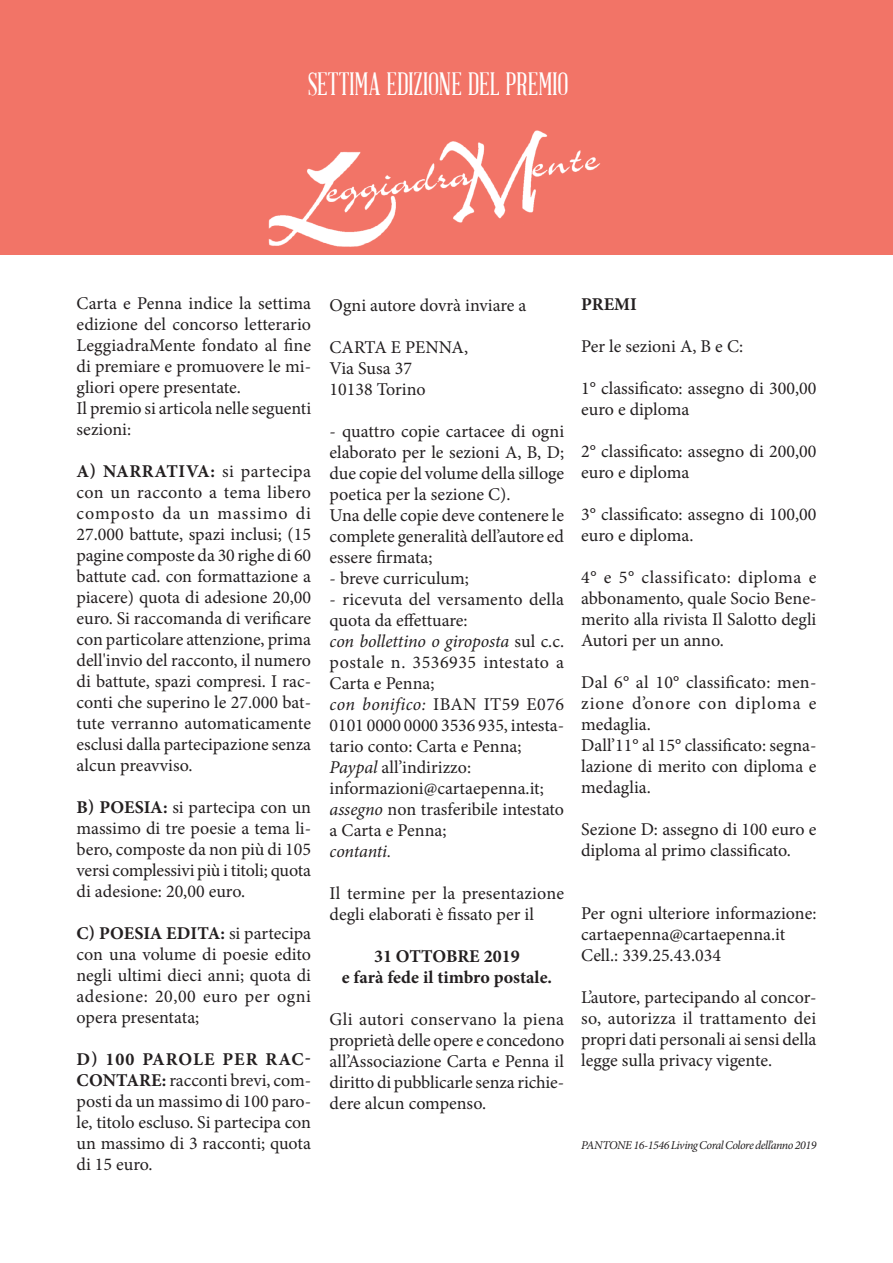
<style>
.page{position:relative;width:893px;height:1263px;background:#fff}
.page>*{position:absolute;margin:0;border:0;box-sizing:border-box;transform-origin:0 0}
.t1{font:31.5px "Abraham Lincoln";color:#fff}
.t2{font:18px/21px "Minion Pro";color:#231f20}
.t3{font:700 18px/21px "Minion Pro";color:#231f20;text-align:center}
.t4{font:italic 18px "Minion Pro";letter-spacing:-.01em;color:#231f20}
.t5{font:italic 12px "Minion Pro";letter-spacing:-.035em;color:#231f20}
.s1{font-weight:700}
.s2{font-style:italic}
</style>
<div class="page">
<div style="left:0;top:0;width:893px;height:254px;background:#f27467"></div>
<img style="left:268px;top:130px;width:333px;height:117px">
<h1 class="t1" style="left:308px;top:67px;width:262px">SETTIMA EDIZIONE DEL PREMIO</h1>
<p class="t2" style="left:77px;top:293px;width:236px">Carta e Penna indice la settima edizione del concorso letterario<br>LeggiadraMente fondato al fine di premiare e promuovere le mi&shy;gliori opere presentate.<br>Il premio si articola nelle seguenti sezioni:</p>
<p class="t2" style="left:77px;top:461px;width:236px;text-align:justify"><span class="s1">A) NARRATIVA:</span> si partecipa con un racconto a tema libero composto da un massimo di 27.000 battute, spazi inclusi; (15 pagine composte da 30 righe di 60 battute cad. con formattazione a piacere) quota di adesione 20,00 euro. Si raccomanda di verificare con particolare attenzione, prima dell'invio del racconto, il numero di battute, spazi compresi. I rac&shy;conti che superino le 27.000 bat&shy;tute verranno automaticamente esclusi dalla partecipazione senza alcun preavviso.</p>
<p class="t2" style="left:77px;top:797px;width:236px;text-align:justify"><span class="s1">B) POESIA:</span> si partecipa con un massimo di tre poesie a tema li&shy;bero, composte da non più di 105 versi complessivi più i titoli; quota di adesione: 20,00 euro.</p>
<p class="t2" style="left:77px;top:923px;width:236px;text-align:justify"><span class="s1">C) POESIA EDITA:</span> si partecipa con una volume di poesie edito negli ultimi dieci anni; quota di adesione: 20,00 euro per ogni opera presentata;</p>
<p class="t2" style="left:77px;top:1049px;width:236px;text-align:justify"><span class="s1">D) 100 PAROLE PER RAC-CONTARE:</span> racconti brevi, com&shy;posti da un massimo di 100 paro&shy;le, titolo escluso. Si partecipa con un massimo di 3 racconti; quota di 15 euro.</p>
<p class="t2" style="left:330px;top:295px;width:198px">Ogni autore dovrà inviare a</p>
<p class="t2" style="left:330px;top:337px;width:140px">CARTA E PENNA,<br>Via Susa 37<br>10138 Torino</p>
<p class="t2" style="left:330px;top:421px;width:236px">- quattro copie cartacee di ogni elaborato per le sezioni A, B, D; due copie del volume della silloge poetica per la sezione C).<br>Una delle copie deve contenere le complete generalità dell’autore ed essere firmata;</p>
<p class="t2" style="left:330px;top:568px;width:141px">- breve curriculum;</p>
<p class="t2" style="left:330px;top:589px;width:236px">- ricevuta del versamento della quota da effettuare:<br><span class="s2">con bollettino o giroposta</span> sul c.c. postale n. 3536935 intestato a<br>Carta e Penna;<br><span class="s2">con bonifico:</span> IBAN IT59 E076<br>0101 0000 0000 3536 935, intesta&shy;tario conto: Carta e Penna;<br><span class="s2">Paypal</span> all’indirizzo: informazioni@cartaepenna.it; <span class="s2">assegno</span> non trasferibile intestato a Carta e Penna;</p>
<p class="t4" style="left:330px;top:839px;width:63px">contanti.</p>
<p class="t2" style="left:330px;top:883px;width:236px">Il termine per la presentazione degli elaborati è fissato per il</p>
<p class="t3" style="left:342px;top:946px;width:212px">31 OTTOBRE 2019<br>e farà fede il timbro postale.</p>
<p class="t2" style="left:330px;top:1009px;width:236px;text-align:justify">Gli autori conservano la piena proprietà delle opere e concedono all’Associazione Carta e Penna il diritto di pubblicarle senza richie&shy;dere alcun compenso.</p>
<p class="t3" style="left:581px;top:293px;width:57px">PREMI</p>
<p class="t2" style="left:581px;top:335px;width:163px">Per le sezioni A, B e C:</p>
<p class="t2" style="left:581px;top:377px;width:237px">1° classificato: assegno di 300,00 euro e diploma</p>
<p class="t2" style="left:581px;top:440px;width:237px">2° classificato: assegno di 200,00 euro e diploma</p>
<p class="t2" style="left:581px;top:503px;width:237px">3° classificato: assegno di 100,00 euro e diploma.</p>
<p class="t2" style="left:581px;top:566px;width:237px;text-align:justify">4° e 5° classificato: diploma e abbonamento, quale Socio Bene&shy;merito alla rivista Il Salotto degli Autori per un anno.</p>
<p class="t2" style="left:581px;top:671px;width:237px">Dal 6° al 10° classificato: men&shy;zione d’onore con diploma e medaglia.<br>Dall’11° al 15° classificato: segna&shy;lazione di merito con diploma e medaglia.</p>
<p class="t2" style="left:581px;top:818px;width:237px">Sezione D: assegno di 100 euro e diploma al primo classificato.</p>
<p class="t2" style="left:581px;top:902px;width:237px">Per ogni ulteriore informazione: cartaepenna@cartaepenna.it<br>Cell.: 339.25.43.034</p>
<p class="t2" style="left:581px;top:986px;width:237px;text-align:justify">L’autore, partecipando al concor&shy;so, autorizza il trattamento dei propri dati personali ai sensi della legge sulla privacy vigente.</p>
<p class="t5" style="left:581px;top:1137px;width:237px">PANTONE 16-1546 Living Coral Colore dell’anno 2019</p>
</div>
